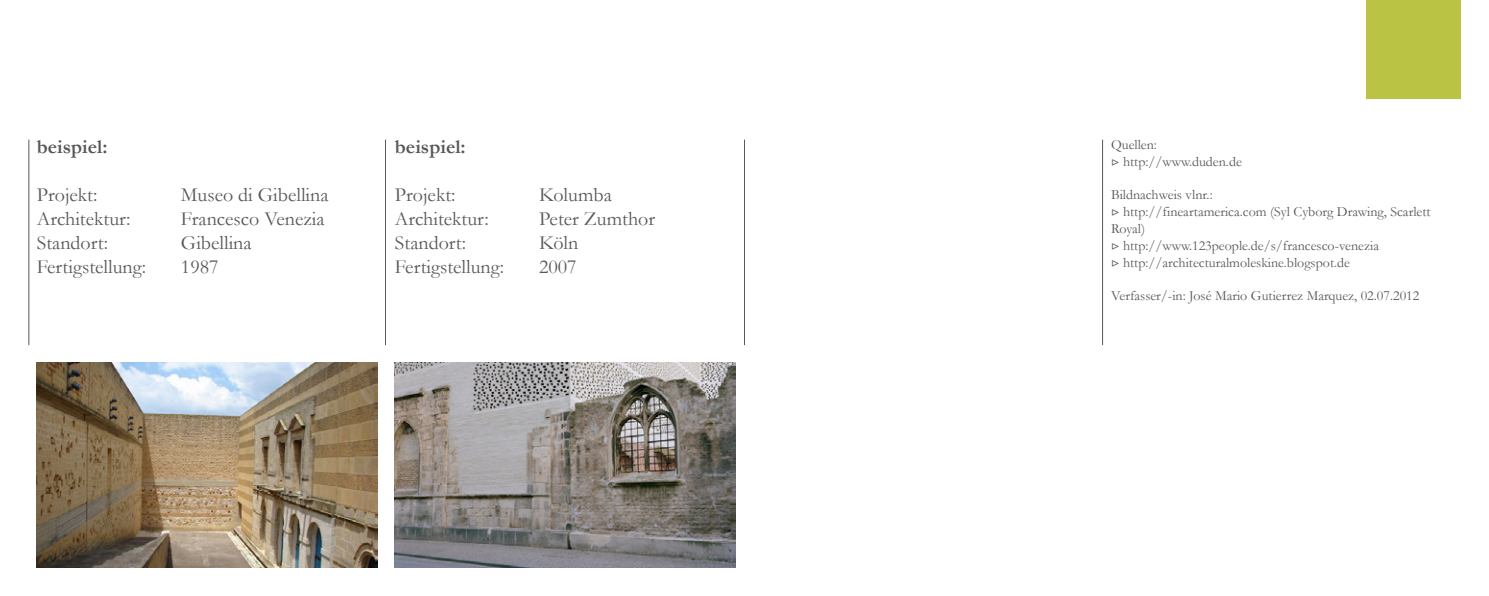
<style>
.page{position:relative;width:1489px;height:596px;background:#fff}
.page>*{position:absolute;margin:0;border:0;box-sizing:border-box;transform-origin:0 0}
.t1{font:20px "Garamond";color:#57585a}
.t2{font:700 20px "Garamond";color:#57585a}
.t3{font:14px/16.8px "Garamond";color:#57585a}
.s1{font-family:"Minion Pro"}
</style>
<div class="page">
<hr style="left:28px;top:139px;width:1px;height:206px;background:#57585a">
<hr style="left:385px;top:139px;width:1px;height:206px;background:#57585a">
<hr style="left:744px;top:139px;width:1px;height:206px;background:#57585a">
<hr style="left:1101px;top:139px;width:1px;height:206px;background:#57585a">
<img style="left:37px;top:362px;width:341px;height:205px">
<img style="left:395px;top:362px;width:341px;height:205px">
<div style="left:1365px;top:0;width:95px;height:98px;background:#bac344"></div>
<p class="t2" style="left:37px;top:133px;width:72px">beispiel:</p>
<p class="t1" style="left:37px;top:181px;width:62px">Projekt:</p>
<p class="t1" style="left:181px;top:181px;width:149px">Museo di Gibellina</p>
<p class="t1" style="left:37px;top:205px;width:95px">Architektur:</p>
<p class="t1" style="left:181px;top:205px;width:145px">Francesco Venezia</p>
<p class="t1" style="left:37px;top:229px;width:73px">Standort:</p>
<p class="t1" style="left:181px;top:229px;width:72px">Gibellina</p>
<p class="t1" style="left:37px;top:253px;width:111px">Fertigstellung:</p>
<p class="t1" style="left:181px;top:253px;width:39px">1987</p>
<p class="t2" style="left:395px;top:133px;width:72px">beispiel:</p>
<p class="t1" style="left:395px;top:181px;width:62px">Projekt:</p>
<p class="t1" style="left:539px;top:181px;width:74px">Kolumba</p>
<p class="t1" style="left:395px;top:205px;width:95px">Architektur:</p>
<p class="t1" style="left:539px;top:205px;width:118px">Peter Zumthor</p>
<p class="t1" style="left:395px;top:229px;width:73px">Standort:</p>
<p class="t1" style="left:539px;top:229px;width:41px">Köln</p>
<p class="t1" style="left:395px;top:253px;width:111px">Fertigstellung:</p>
<p class="t1" style="left:539px;top:253px;width:39px">2007</p>
<p class="t3" style="left:1110px;top:135px;width:47px">Quellen:</p>
<p class="t3" style="left:1110px;top:152px;width:132px"><span class="s1">▷</span> http://www.duden.de</p>
<p class="t3" style="left:1110px;top:186px;width:103px">Bildnachweis vlnr.:</p>
<p class="t3" style="left:1110px;top:203px;width:321px"><span class="s1">▷</span> http://fineartamerica.com (Syl Cyborg Drawing, Scarlett<br>Royal)</p>
<p class="t3" style="left:1110px;top:236px;width:269px"><span class="s1">▷</span> http://www.123people.de/s/francesco-venezia</p>
<p class="t3" style="left:1110px;top:253px;width:240px"><span class="s1">▷</span> http://architecturalmoleskine.blogspot.de</p>
<p class="t3" style="left:1110px;top:287px;width:310px">Verfasser/-in: José Mario Gutierrez Marquez, 02.07.2012</p>
</div>
